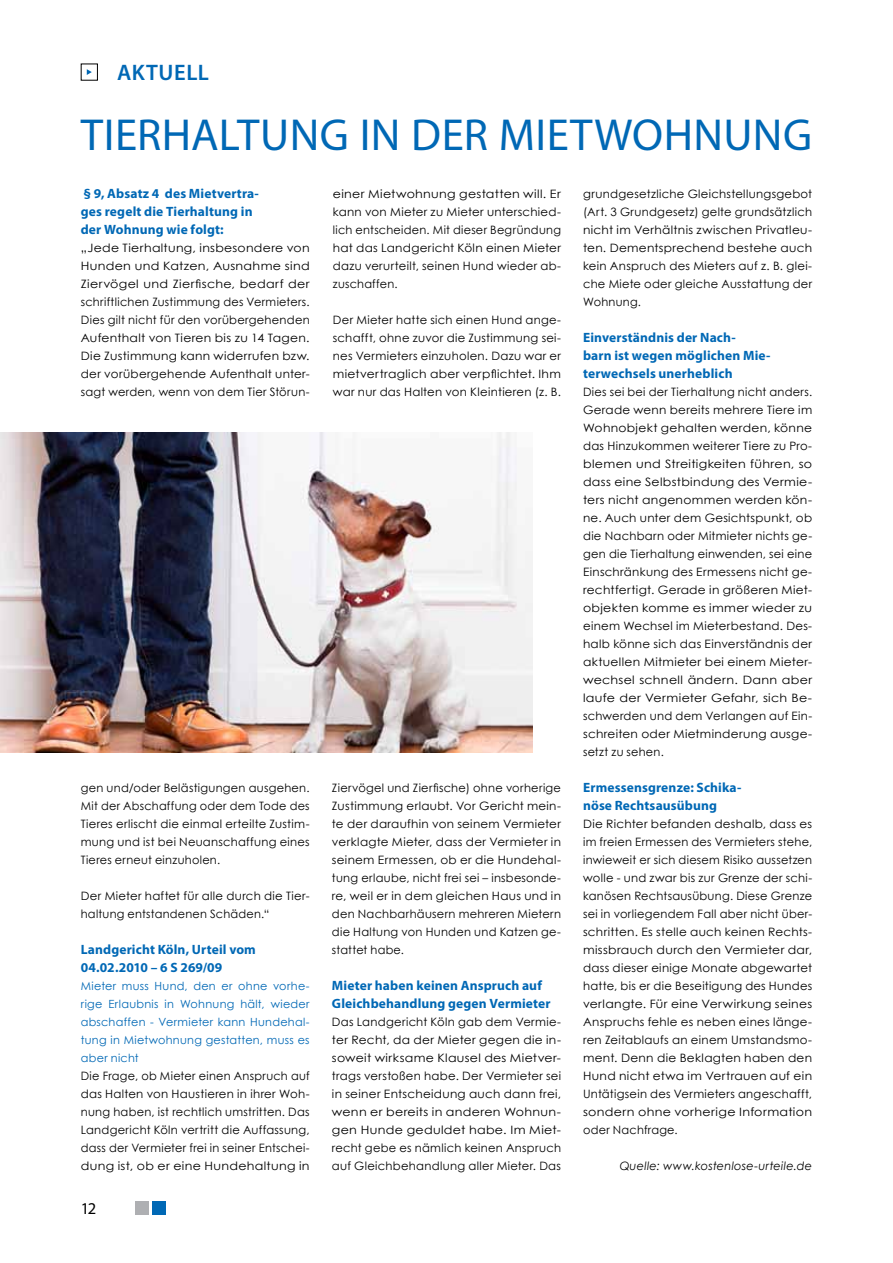
<style>
.page{position:relative;width:893px;height:1263px;background:#fff}
.page>*{position:absolute;margin:0;border:0;box-sizing:border-box;transform-origin:0 0}
.t1{font:45px "Myriad Pro";letter-spacing:.01em;color:#0068b5}
.t2{font:600 22.5px "Myriad Pro";letter-spacing:.025em;color:#0068b5}
.t3{font:16.5px "Myriad Pro";color:#000}
.t4{font:700 13.5px/18px "Myriad Pro";letter-spacing:.01em;color:#0068b5}
.t5{font:11.55px/18px "Century Gothic";letter-spacing:.025em;color:#000;text-align:justify}
.t6{font:11.55px/18px "Century Gothic";letter-spacing:.025em;color:#000;text-align:justify;scale:1.04 1}
.t7{font:11.55px/18px "Century Gothic";letter-spacing:.025em;color:#000;text-align:justify;scale:1.08 1}
.t8{font:11.55px/18px "Century Gothic";letter-spacing:.025em;color:#000;text-align:justify;scale:1.09 1}
.t9{font:italic 11.55px "Century Gothic";letter-spacing:.025em;color:#000}
.t10{font:11.25px/18px "Century Gothic";letter-spacing:.025em;color:#0068b5;text-align:justify}
</style>
<div class="page">
<img style="left:0;top:432px;width:532px;height:321px">
<svg style="left:87px;top:69px;width:5px;height:6px"></svg>
<div style="left:135px;top:1201px;width:14px;height:14px;background:#aeafb2"></div>
<div style="left:152px;top:1201px;width:14px;height:14px;background:#0068b5"></div>
<h2 class="t2" style="left:117px;top:58px;width:93px">AKTUELL</h2>
<h1 class="t1" style="left:81px;top:107px;width:733px">TIERHALTUNG IN DER MIETWOHNUNG</h1>
<p class="t4" style="left:81px;top:184px;width:180px">§ 9, Absatz 4 des Mietvertra&shy;ges regelt die Tierhaltung in der Wohnung wie folgt:</p>
<p class="t7" style="left:81px;top:239px;width:213px">„Jede Tierhaltung, insbesondere von Hunden und Katzen, Ausnahme sind Ziervögel und Zierfische, bedarf der schriftlichen Zustimmung des Vermieters.<br>Dies gilt nicht für den vorübergehenden Aufenthalt von Tieren bis zu 14 Tagen.<br>Die Zustimmung kann widerrufen bzw. der vorübergehende Aufenthalt unter&shy;sagt werden, wenn von dem Tier Störun-</p>
<p class="t8" style="left:333px;top:185px;width:211px">einer Mietwohnung gestatten will. Er kann von Mieter zu Mieter unterschied&shy;lich entscheiden. Mit dieser Begründung hat das Landgericht Köln einen Mieter dazu verurteilt, seinen Hund wieder ab&shy;zuschaffen.</p>
<p class="t5" style="left:333px;top:311px;width:230px">Der Mieter hatte sich einen Hund ange&shy;schafft, ohne zuvor die Zustimmung sei&shy;nes Vermieters einzuholen. Dazu war er mietvertraglich aber verpflichtet. Ihm war nur das Halten von Kleintieren (z. B.</p>
<p class="t5" style="left:583px;top:185px;width:231px">grundgesetzliche Gleichstellungsgebot (Art. 3 Grundgesetz) gelte grundsätzlich nicht im Verhältnis zwischen Privatleu&shy;ten. Dementsprechend bestehe auch kein Anspruch des Mieters auf z. B. glei&shy;che Miete oder gleiche Ausstattung der Wohnung.</p>
<p class="t4" style="left:583px;top:328px;width:189px">Einverständnis der Nach-<br>barn ist wegen möglichen Mie&shy;terwechsels unerheblich</p>
<p class="t5" style="left:583px;top:383px;width:231px">Dies sei bei der Tierhaltung nicht anders.<br>Gerade wenn bereits mehrere Tiere im Wohnobjekt gehalten werden, könne das Hinzukommen weiterer Tiere zu Pro&shy;blemen und Streitigkeiten führen, so dass eine Selbstbindung des Vermie&shy;ters nicht angenommen werden kön&shy;ne. Auch unter dem Gesichtspunkt, ob die Nachbarn oder Mitmieter nichts ge&shy;gen die Tierhaltung einwenden, sei eine Einschränkung des Ermessens nicht ge&shy;rechtfertigt. Gerade in größeren Miet&shy;objekten komme es immer wieder zu einem Wechsel im Mieterbestand. Des&shy;halb könne sich das Einverständnis der aktuellen Mitmieter bei einem Mieter&shy;wechsel schnell ändern. Dann aber laufe der Vermieter Gefahr, sich Be&shy;schwerden und dem Verlangen auf Ein&shy;schreiten oder Mietminderung ausge&shy;setzt zu sehen.</p>
<p class="t4" style="left:583px;top:778px;width:160px">Ermessensgrenze: Schika&shy;nöse Rechtsausübung</p>
<p class="t6" style="left:583px;top:815px;width:222px">Die Richter befanden deshalb, dass es im freien Ermessen des Vermieters stehe, inwieweit er sich diesem Risiko aussetzen wolle - und zwar bis zur Grenze der schi&shy;kanösen Rechtsausübung. Diese Grenze sei in vorliegendem Fall aber nicht über&shy;schritten. Es stelle auch keinen Rechts&shy;missbrauch durch den Vermieter dar, dass dieser einige Monate abgewartet hatte, bis er die Beseitigung des Hundes verlangte. Für eine Verwirkung seines Anspruchs fehle es neben eines länge&shy;ren Zeitablaufs an einem Umstandsmo&shy;ment. Denn die Beklagten haben den Hund nicht etwa im Vertrauen auf ein Untätigsein des Vermieters angeschafft, sondern ohne vorherige Information oder Nachfrage.</p>
<p class="t9" style="left:620px;top:1158px;width:194px">Quelle: www.kostenlose-urteile.de</p>
<p class="t5" style="left:332px;top:779px;width:231px">Ziervögel und Zierfische) ohne vorherige Zustimmung erlaubt. Vor Gericht mein&shy;te der daraufhin von seinem Vermieter verklagte Mieter, dass der Vermieter in seinem Ermessen, ob er die Hundehal&shy;tung erlaube, nicht frei sei – insbesonde&shy;re, weil er in dem gleichen Haus und in den Nachbarhäusern mehreren Mietern die Haltung von Hunden und Katzen ge&shy;stattet habe.</p>
<p class="t4" style="left:332px;top:976px;width:220px">Mieter haben keinen Anspruch auf<br>Gleichbehandlung gegen Vermieter</p>
<p class="t5" style="left:332px;top:1013px;width:231px">Das Landgericht Köln gab dem Vermie&shy;ter Recht, da der Mieter gegen die in&shy;soweit wirksame Klausel des Mietver&shy;trags verstoßen habe. Der Vermieter sei in seiner Entscheidung auch dann frei, wenn er bereits in anderen Wohnun&shy;gen Hunde geduldet habe. Im Miet&shy;recht gebe es nämlich keinen Anspruch auf Gleichbehandlung aller Mieter. Das</p>
<p class="t5" style="left:81px;top:779px;width:230px">gen und/oder Belästigungen ausgehen.<br>Mit der Abschaffung oder dem Tode des Tieres erlischt die einmal erteilte Zustim&shy;mung und ist bei Neuanschaffung eines Tieres erneut einzuholen.</p>
<p class="t5" style="left:81px;top:887px;width:230px">Der Mieter haftet für alle durch die Tier&shy;haltung entstandenen Schäden.“</p>
<p class="t4" style="left:81px;top:940px;width:177px">Landgericht Köln, Urteil vom<br>04.02.2010 – 6 S 269/09</p>
<p class="t10" style="left:81px;top:977px;width:230px">Mieter muss Hund, den er ohne vorhe&shy;rige Erlaubnis in Wohnung hält, wieder abschaffen - Vermieter kann Hundehal&shy;tung in Mietwohnung gestatten, muss es aber nicht</p>
<p class="t5" style="left:81px;top:1067px;width:230px">Die Frage, ob Mieter einen Anspruch auf das Halten von Haustieren in ihrer Woh&shy;nung haben, ist rechtlich umstritten. Das Landgericht Köln vertritt die Auffassung, dass der Vermieter frei in seiner Entschei&shy;dung ist, ob er eine Hundehaltung in</p>
<h3 class="t3" style="left:81px;top:1198px;width:17px">12</h3>
</div>
